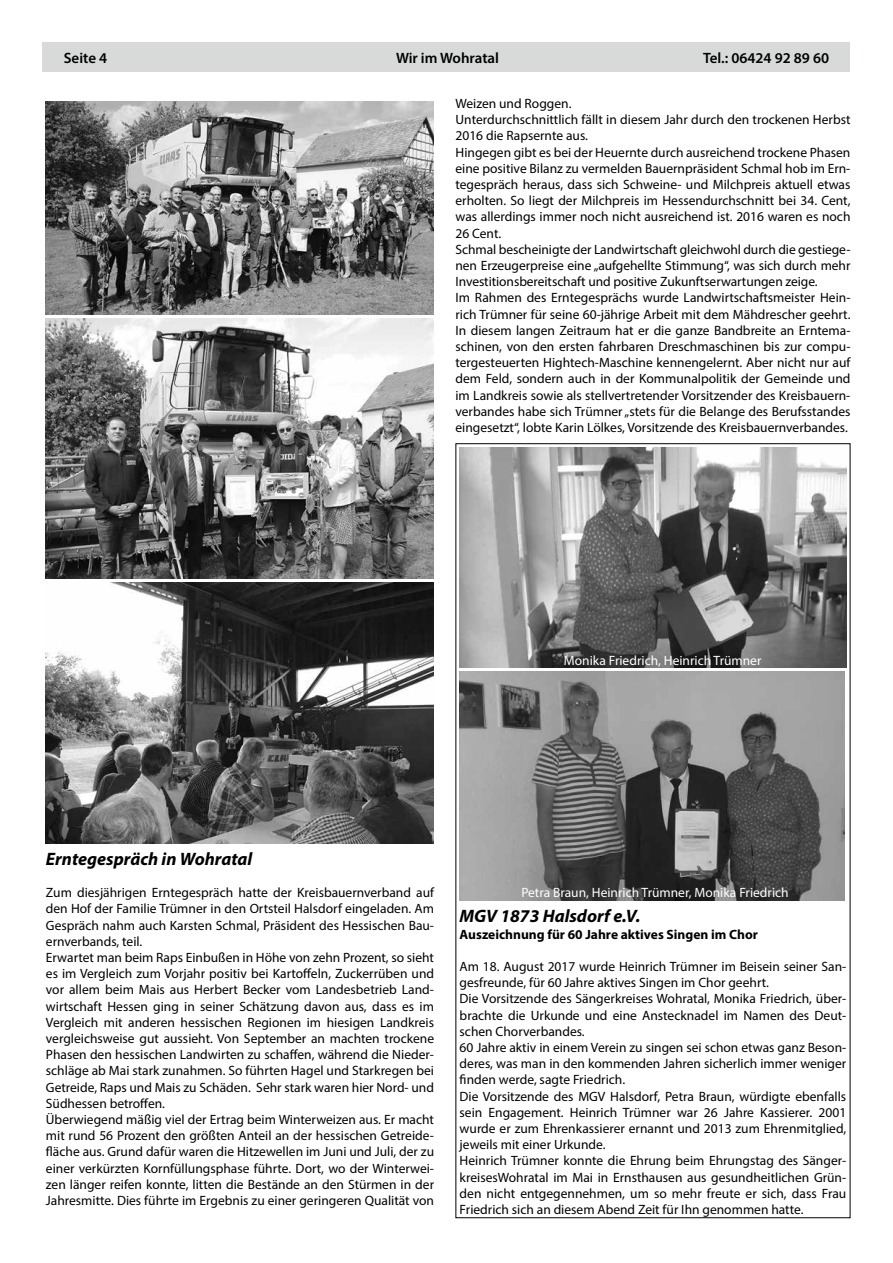
<style>
.page{position:relative;width:893px;height:1263px;background:#fff}
.page>*{position:absolute;margin:0;border:0;box-sizing:border-box;transform-origin:0 0}
.t1{font:italic 700 18px "Myriad Pro";color:#000}
.t2{font:600 15px "Myriad Pro";color:#000}
.t3{font:13.5px/16.2px "Myriad Pro";color:#000}
.t4{font:13.5px "Myriad Pro";color:#fff}
.t5{font:700 13.5px "Myriad Pro";color:#000}
</style>
<div class="page">
<div style="left:43px;top:43px;width:807px;height:29px;background:#d8d9d9"></div>
<img style="left:46px;top:101px;width:387px;height:214px">
<img style="left:46px;top:318px;width:387px;height:261px">
<img style="left:46px;top:582px;width:387px;height:261px">
<img style="left:460px;top:447px;width:386px;height:221px">
<img style="left:460px;top:671px;width:385px;height:230px">
<p class="t2" style="left:64px;top:48px;width:45px">Seite 4</p>
<p class="t2" style="left:396px;top:48px;width:105px">Wir im Wohratal</p>
<p class="t2" style="left:703px;top:48px;width:128px">Tel.: 06424 92 89 60</p>
<p class="t3" style="left:455px;top:95px;width:396px">Weizen und Roggen.<br>Unterdurchschnittlich fällt in diesem Jahr durch den trockenen Herbst 2016 die Rapsernte aus.<br>Hingegen gibt es bei der Heuernte durch ausreichend trockene Phasen eine positive Bilanz zu vermelden Bauernpräsident Schmal hob im Ern&shy;tegespräch heraus, dass sich Schweine- und Milchpreis aktuell etwas erholten. So liegt der Milchpreis im Hessendurchschnitt bei 34. Cent, was allerdings immer noch nicht ausreichend ist. 2016 waren es noch 26 Cent.<br>Schmal bescheinigte der Landwirtschaft gleichwohl durch die gestiege&shy;nen Erzeugerpreise eine „aufgehellte Stimmung“, was sich durch mehr Investitionsbereitschaft und positive Zukunftserwartungen zeige.<br>Im Rahmen des Erntegesprächs wurde Landwirtschaftsmeister Hein&shy;rich Trümner für seine 60-jährige Arbeit mit dem Mähdrescher geehrt.<br>In diesem langen Zeitraum hat er die ganze Bandbreite an Erntema&shy;schinen, von den ersten fahrbaren Dreschmaschinen bis zur compu&shy;tergesteuerten Hightech-Maschine kennengelernt. Aber nicht nur auf dem Feld, sondern auch in der Kommunalpolitik der Gemeinde und im Landkreis sowie als stellvertretender Vorsitzender des Kreisbauern&shy;verbandes habe sich Trümner „stets für die Belange des Berufsstandes eingesetzt“, lobte Karin Lölkes, Vorsitzende des Kreisbauernverbandes.</p>
<p class="t4" style="left:564px;top:652px;width:199px">Monika Friedrich, Heinrich Trümner</p>
<h1 class="t1" style="left:46px;top:847px;width:208px">Erntegespräch in Wohratal</h1>
<p class="t3" style="left:46px;top:884px;width:390px">Zum diesjährigen Erntegespräch hatte der Kreisbauernverband auf den Hof der Familie Trümner in den Ortsteil Halsdorf eingeladen. Am Gespräch nahm auch Karsten Schmal, Präsident des Hessischen Bau&shy;ernverbands, teil.<br>Erwartet man beim Raps Einbußen in Höhe von zehn Prozent, so sieht es im Vergleich zum Vorjahr positiv bei Kartoffeln, Zuckerrüben und vor allem beim Mais aus Herbert Becker vom Landesbetrieb Land&shy;wirtschaft Hessen ging in seiner Schätzung davon aus, dass es im Vergleich mit anderen hessischen Regionen im hiesigen Landkreis vergleichsweise gut aussieht. Von September an machten trockene Phasen den hessischen Landwirten zu schaffen, während die Nieder&shy;schläge ab Mai stark zunahmen. So führten Hagel und Starkregen bei Getreide, Raps und Mais zu Schäden. Sehr stark waren hier Nord- und Südhessen betroffen.<br>Überwiegend mäßig viel der Ertrag beim Winterweizen aus. Er macht mit rund 56 Prozent den größten Anteil an der hessischen Getreide&shy;fläche aus. Grund dafür waren die Hitzewellen im Juni und Juli, der zu einer verkürzten Kornfüllungsphase führte. Dort, wo der Winterwei&shy;zen länger reifen konnte, litten die Bestände an den Stürmen in der Jahresmitte. Dies führte im Ergebnis zu einer geringeren Qualität von</p>
<p class="t4" style="left:521px;top:884px;width:269px">Petra Braun, Heinrich Trümner, Monika Friedrich</p>
<h1 class="t1" style="left:460px;top:904px;width:182px">MGV 1873 Halsdorf e.V.</h1>
<p class="t5" style="left:460px;top:925px;width:300px">Auszeichnung für 60 Jahre aktives Singen im Chor</p>
<p class="t3" style="left:460px;top:958px;width:388px">Am 18. August 2017 wurde Heinrich Trümner im Beisein seiner San&shy;gesfreunde, für 60 Jahre aktives Singen im Chor geehrt.<br>Die Vorsitzende des Sängerkreises Wohratal, Monika Friedrich, über&shy;brachte die Urkunde und eine Anstecknadel im Namen des Deut&shy;schen Chorverbandes.<br>60 Jahre aktiv in einem Verein zu singen sei schon etwas ganz Beson&shy;deres, was man in den kommenden Jahren sicherlich immer weniger finden werde, sagte Friedrich.<br>Die Vorsitzende des MGV Halsdorf, Petra Braun, würdigte ebenfalls sein Engagement. Heinrich Trümner war 26 Jahre Kassierer. 2001 wurde er zum Ehrenkassierer ernannt und 2013 zum Ehrenmitglied, jeweils mit einer Urkunde.<br>Heinrich Trümner konnte die Ehrung beim Ehrungstag des Sänger&shy;kreisesWohratal im Mai in Ernsthausen aus gesundheitlichen Grün&shy;den nicht entgegennehmen, um so mehr freute er sich, dass Frau Friedrich sich an diesem Abend Zeit für Ihn genommen hatte.</p>
</div>
